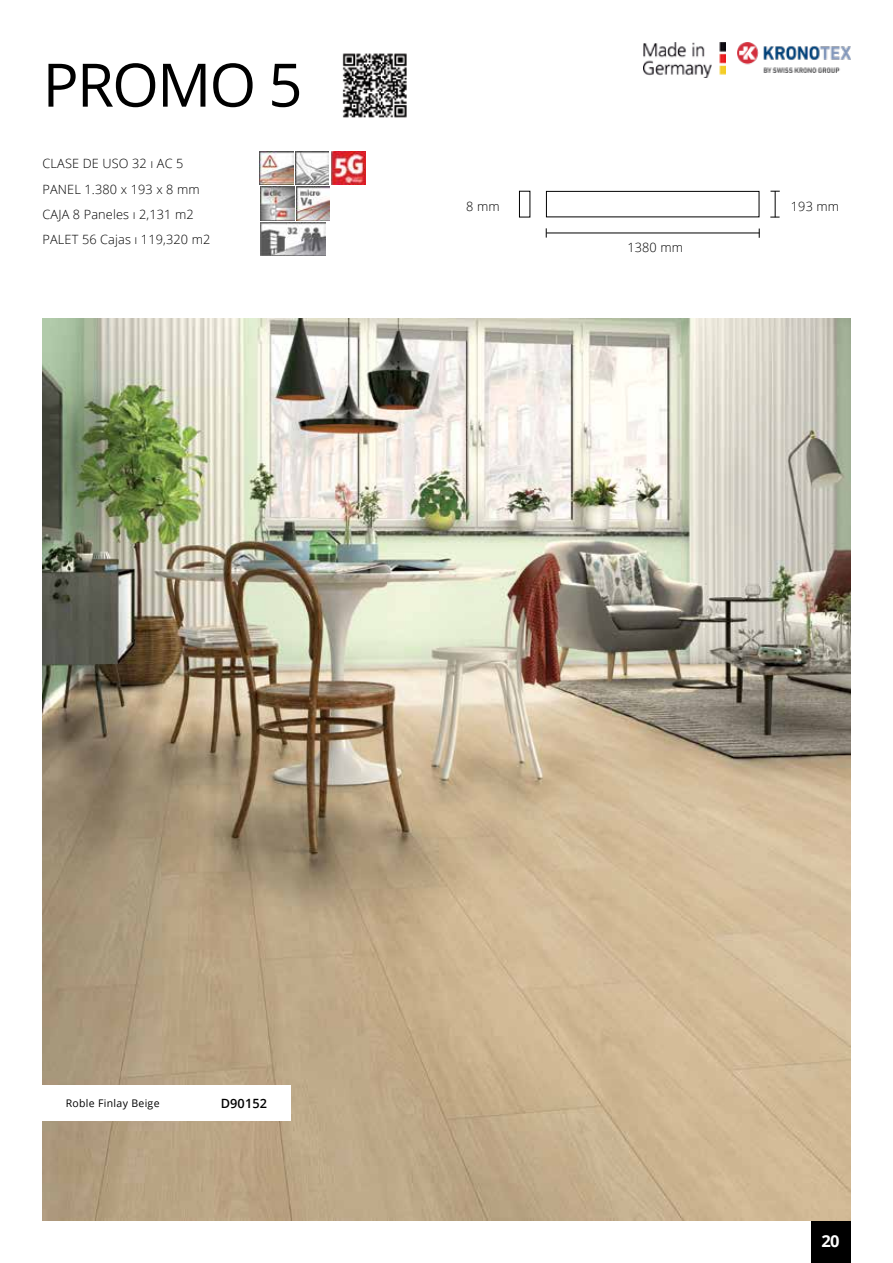
<style>
.page{position:relative;width:893px;height:1263px;background:#fff}
.page>*{position:absolute;margin:0;border:0;box-sizing:border-box;transform-origin:0 0}
.t1{font:60px "Open Sans";letter-spacing:-.03em;color:#000}
.t2{font:700 16.5px "Open Sans";color:#fff}
.t3{font:300 12.75px/25.2px "Open Sans";letter-spacing:.01em;color:#000}
.t4{font:600 12.75px "Open Sans";letter-spacing:.01em;color:#000}
.t5{font:10.5px "Open Sans";letter-spacing:.03em;color:#000}
</style>
<div class="page">
<img style="left:43px;top:319px;width:807px;height:901px">
<img style="left:737px;top:43px;width:113px;height:29px">
<img style="left:643px;top:43px;width:82px;height:34px">
<div style="left:811px;top:1221px;width:39px;height:42px;background:#000"></div>
<div style="left:546px;top:191px;width:213px;height:26px;border:1px solid #000"></div>
<hr style="left:546px;top:233px;width:213px;height:1px;background:#000">
<svg style="left:770px;top:191px;width:10px;height:27px"></svg>
<div style="left:519px;top:191px;width:11px;height:26px;border:1px solid #000"></div>
<div style="left:38px;top:1085px;width:253px;height:35px;background:#fff"></div>
<img style="left:261px;top:222px;width:64px;height:34px">
<img style="left:259px;top:151px;width:34px;height:34px">
<img style="left:295px;top:151px;width:34px;height:34px">
<img style="left:331px;top:151px;width:34px;height:34px">
<img style="left:261px;top:187px;width:33px;height:33px">
<img style="left:296px;top:187px;width:34px;height:33px">
<img style="left:342px;top:53px;width:65px;height:65px">
<h1 class="t1" style="left:43px;top:44px;width:261px">PROMO 5</h1>
<p class="t3" style="left:43px;top:151px;width:169px">CLASE DE USO 32 ı AC 5<br>PANEL 1.380 x 193 x 8 mm<br>CAJA 8 Paneles ı 2,131 m2<br>PALET 56 Cajas ı 119,320 m2</p>
<p class="t3" style="left:466px;top:193px;width:35px">8 mm</p>
<p class="t3" style="left:791px;top:193px;width:50px">193 mm</p>
<p class="t3" style="left:627px;top:234px;width:57px">1380 mm</p>
<p class="t5" style="left:66px;top:1096px;width:95px">Roble Finlay Beige</p>
<p class="t4" style="left:221px;top:1094px;width:48px">D90152</p>
<p class="t2" style="left:821px;top:1230px;width:20px">20</p>
</div>
